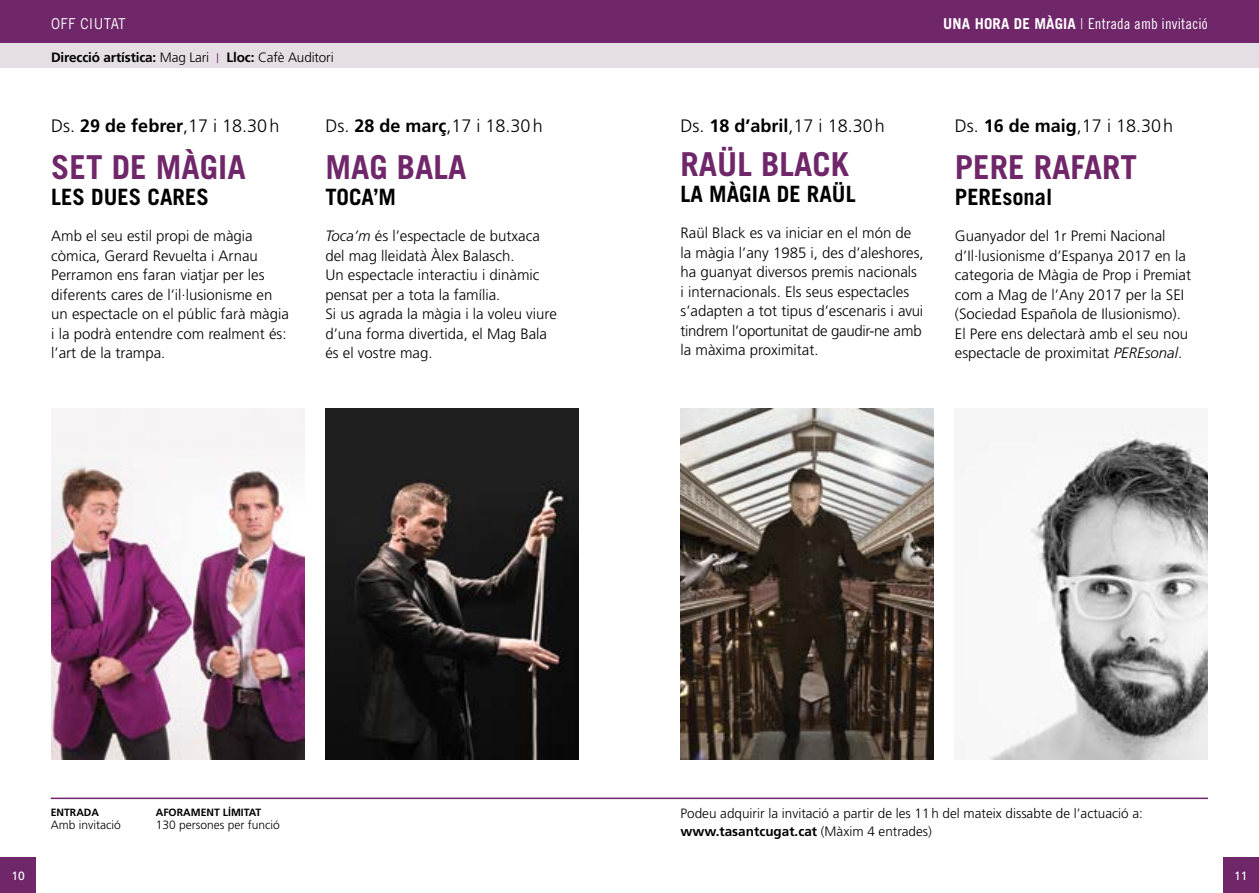
<style>
.page{position:relative;width:1259px;height:893px;background:#fff}
.page>*{position:absolute;margin:0;border:0;box-sizing:border-box;transform-origin:0 0}
.t1{font:700 33px "Trade Gothic";color:#70276a}
.t2{font:700 22.5px "Trade Gothic";color:#000}
.t3{font:300 18px "Frutiger";color:#000}
.t4{font:300 15px/19.5px "Frutiger";color:#000}
.t5{font:15px "Trade Gothic Cond Eighteen";letter-spacing:.01em;color:#fff}
.t6{font:15px "Trade Gothic";letter-spacing:.02em;color:#fff;scale:.9 1}
.t7{font:300 13.5px/18px "Frutiger";color:#000}
.t8{font:700 13.5px "Frutiger";letter-spacing:-.01em;color:#000}
.t9{font:300 12px "Frutiger";color:#000}
.t10{font:12px "Frutiger";color:#fff}
.t11{font:700 10.5px "Frutiger";color:#000}
.s1{font-family:"Trade Gothic";font-weight:700}
.s2{font-family:"Trade Gothic";font-weight:300}
.s3{font-weight:300}
.s4{font-family:"Trade Gothic";font-weight:400;color:#70276a}
.s5{font-weight:700}
.s6{font-style:italic}
</style>
<div class="page">
<div style="left:0;top:857px;width:36px;height:36px;background:#70276a"></div>
<div style="left:1222px;top:857px;width:37px;height:36px;background:#70276a"></div>
<div style="left:0;top:26px;width:1259px;height:42px;background:#e6dee5"></div>
<img style="left:51px;top:408px;width:253px;height:352px">
<img style="left:325px;top:408px;width:253px;height:352px">
<img style="left:680px;top:408px;width:253px;height:352px">
<img style="left:989px;top:429px;width:218px;height:331px">
<hr style="left:51px;top:798px;width:1157px;height:1px;background:#70276a">
<div style="left:0;top:0;width:1259px;height:43px;background:#70276a"></div>
<p class="t6" style="left:51px;top:15px;width:84px">OFF CIUTAT</p>
<p class="t5" style="left:943px;top:15px;width:266px"><span class="s1">UNA HORA DE MÀGIA</span> <span class="s2">|</span> Entrada amb invitació</p>
<p class="t8" style="left:51px;top:49px;width:284px">Direcció artística: <span class="s3">Mag Lari</span> <span class="s4">|</span> Lloc: <span class="s3">Cafè Auditori</span></p>
<p class="t3" style="left:51px;top:115px;width:230px">Ds. <span class="s5">29 de febrer</span>,17 i 18.30h</p>
<h1 class="t1" style="left:51px;top:147px;width:196px">SET DE MÀGIA</h1>
<h2 class="t2" style="left:51px;top:183px;width:159px">LES DUES CARES</h2>
<p class="t4" style="left:51px;top:226px;width:239px">Amb el seu estil propi de màgia còmica, Gerard Revuelta i Arnau<br>Perramon ens faran viatjar per les diferents cares de l’il·lusionisme en un espectacle on el públic farà màgia i la podrà entendre com realment és: l’art de la trampa.</p>
<p class="t3" style="left:325px;top:115px;width:219px">Ds. <span class="s5">28 de març</span>,17 i 18.30h</p>
<h1 class="t1" style="left:325px;top:147px;width:143px">MAG BALA</h1>
<h2 class="t2" style="left:325px;top:183px;width:72px">TOCA’M</h2>
<p class="t4" style="left:325px;top:226px;width:233px"><span class="s6">Toca’m</span> és l’espectacle de butxaca del mag lleidatà Àlex Balasch.<br>Un espectacle interactiu i dinàmic pensat per a tota la família.<br>Si us agrada la màgia i la voleu viure d’una forma divertida, el Mag Bala és el vostre mag.</p>
<p class="t3" style="left:680px;top:115px;width:206px">Ds. <span class="s5">18 d’abril</span>,17 i 18.30h</p>
<h1 class="t1" style="left:680px;top:144px;width:170px">RAÜL BLACK</h1>
<h2 class="t2" style="left:680px;top:180px;width:177px">LA MÀGIA DE RAÜL</h2>
<p class="t4" style="left:680px;top:223px;width:245px">Raül Black es va iniciar en el món de la màgia l’any 1985 i, des d’aleshores, ha guanyat diversos premis nacionals i internacionals. Els seus espectacles s’adapten a tot tipus d’escenaris i avui tindrem l’oportunitat de gaudir-ne amb la màxima proximitat.</p>
<p class="t3" style="left:955px;top:115px;width:220px">Ds. <span class="s5">16 de maig</span>,17 i 18.30h</p>
<h1 class="t1" style="left:955px;top:147px;width:184px">PERE RAFART</h1>
<h2 class="t2" style="left:955px;top:183px;width:99px">PEREsonal</h2>
<p class="t4" style="left:955px;top:226px;width:238px">Guanyador del 1r Premi Nacional d’Il·lusionisme d’Espanya 2017 en la categoria de Màgia de Prop i Premiat com a Mag de l’Any 2017 per la SEI (Sociedad Española de Ilusionismo).<br>El Pere ens delectarà amb el seu nou espectacle de proximitat <span class="s6">PEREsonal</span>.</p>
<p class="t11" style="left:51px;top:806px;width:50px">ENTRADA</p>
<p class="t11" style="left:156px;top:806px;width:107px">AFORAMENT LÍMITAT</p>
<p class="t9" style="left:51px;top:818px;width:71px">Amb invitació</p>
<p class="t9" style="left:156px;top:818px;width:126px">130 persones per funció</p>
<p class="t7" style="left:680px;top:804px;width:464px">Podeu adquirir la invitació a partir de les 11h del mateix dissabte de l’actuació a: <span class="s5">www.tasantcugat.cat</span> (Màxim 4 entrades)</p>
<p class="t10" style="left:11px;top:868px;width:15px">10</p>
<p class="t10" style="left:1234px;top:868px;width:15px">11</p>
</div>
